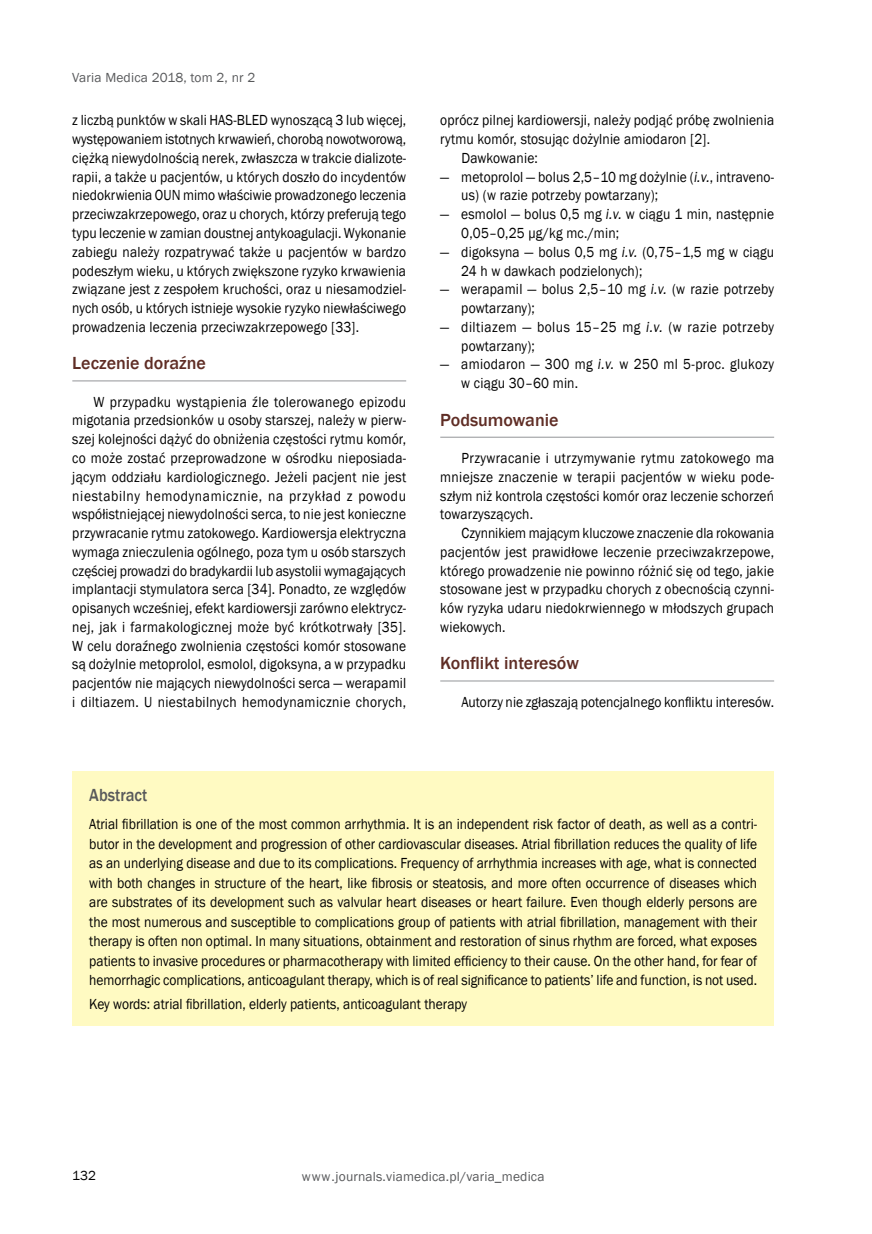
<style>
.page{position:relative;width:872px;height:1234px;background:#fff}
.page>*{position:absolute;margin:0;border:0;box-sizing:border-box;transform-origin:0 0}
.t1{font:500 18px "Franklin Gothic";color:#5f2d25}
.t2{font:500 18px "Franklin Gothic";color:#58595b;scale:.9 1}
.t3{font:15px/18.8px "Franklin Gothic";letter-spacing:.01em;color:#000;text-align:justify;scale:.9 1}
.t4{font:15px/18.8px "Franklin Gothic";letter-spacing:.035em;color:#000;scale:.9 1}
.t5{font:13.5px "Franklin Gothic";letter-spacing:.01em;color:#58595b}
.t6{font:13.5px "Franklin Gothic";color:#000}
.s1{font-style:italic}
</style>
<div class="page">
<hr style="left:72px;top:380px;width:334px;height:1px;background:#939598">
<hr style="left:440px;top:437px;width:334px;height:1px;background:#939598">
<hr style="left:440px;top:680px;width:334px;height:1px;background:#939598">
<div style="left:72px;top:771px;width:702px;height:254px;background:#fffac2"></div>
<p class="t5" style="left:72px;top:69px;width:184px">Varia Medica 2018, tom 2, nr 2</p>
<p class="t3" style="left:72px;top:111px;width:372px">z liczbą punktów w skali HAS-BLED wynoszącą 3 lub więcej, występowaniem istotnych krwawień, chorobą nowotworową, ciężką niewydolnością nerek, zwłaszcza w trakcie dializote&shy;rapii, a także u pacjentów, u których doszło do incydentów niedokrwienia OUN mimo właściwie prowadzonego leczenia przeciwzakrzepowego, oraz u chorych, którzy preferują tego typu leczenie w zamian doustnej antykoagulacji. Wykonanie zabiegu należy rozpatrywać także u pacjentów w bardzo podeszłym wieku, u których zwiększone ryzyko krwawienia związane jest z zespołem kruchości, oraz u niesamodziel&shy;nych osób, u których istnieje wysokie ryzyko niewłaściwego prowadzenia leczenia przeciwzakrzepowego [33].</p>
<p class="t1" style="left:72px;top:352px;width:135px">Leczenie doraźne</p>
<p class="t3" style="left:72px;top:392px;width:372px;text-indent:21px">W przypadku wystąpienia źle tolerowanego epizodu migotania przedsionków u osoby starszej, należy w pierw&shy;szej kolejności dążyć do obniżenia częstości rytmu komór, co może zostać przeprowadzone w ośrodku nieposiada&shy;jącym oddziału kardiologicznego. Jeżeli pacjent nie jest niestabilny hemodynamicznie, na przykład z powodu współistniejącej niewydolności serca, to nie jest konieczne przywracanie rytmu zatokowego. Kardiowersja elektryczna wymaga znieczulenia ogólnego, poza tym u osób starszych częściej prowadzi do bradykardii lub asystolii wymagających implantacji stymulatora serca [34]. Ponadto, ze względów opisanych wcześniej, efekt kardiowersji zarówno elektrycz&shy;nej, jak i farmakologicznej może być krótkotrwały [35].<br>W celu doraźnego zwolnienia częstości komór stosowane są dożylnie metoprolol, esmolol, digoksyna, a w przypadku pacjentów nie mających niewydolności serca — werapamil i diltiazem. U niestabilnych hemodynamicznie chorych,</p>
<p class="t3" style="left:440px;top:111px;width:372px">oprócz pilnej kardiowersji, należy podjąć próbę zwolnienia</p>
<p class="t3" style="left:440px;top:130px;width:301px">rytmu komór, stosując dożylnie amiodaron [2].</p>
<p class="t3" style="left:461px;top:149px;width:86px">Dawkowanie:</p>
<p class="t3" style="left:461px;top:168px;width:349px;text-indent:-21px">— metoprolol — bolus 2,5–10 mg dożylnie (<span class="s1">i.v.</span>, intraveno&shy;us) (w razie potrzeby powtarzany);</p>
<p class="t3" style="left:461px;top:205px;width:349px;text-indent:-21px">— esmolol — bolus 0,5 mg <span class="s1">i.v.</span> w ciągu 1 min, następnie<br>0,05–0,25 µg/kg mc./min;</p>
<p class="t3" style="left:461px;top:243px;width:349px;text-indent:-21px">— digoksyna — bolus 0,5 mg <span class="s1">i.v.</span> (0,75–1,5 mg w ciągu<br>24 h w dawkach podzielonych);</p>
<p class="t3" style="left:461px;top:280px;width:349px;text-indent:-21px">— werapamil — bolus 2,5–10 mg <span class="s1">i.v.</span> (w razie potrzeby powtarzany);</p>
<p class="t4" style="left:461px;top:318px;width:349px;text-indent:-21px">— diltiazem — bolus 15–25 mg <span class="s1">i.v.</span> (w razie potrzeby powtarzany);</p>
<p class="t3" style="left:461px;top:355px;width:349px;text-indent:-21px">— amiodaron — 300 mg <span class="s1">i.v.</span> w 250 ml 5-proc. glukozy w ciągu 30–60 min.</p>
<p class="t1" style="left:440px;top:408px;width:120px">Podsumowanie</p>
<p class="t3" style="left:440px;top:449px;width:372px;text-indent:21px">Przywracanie i utrzymywanie rytmu zatokowego ma mniejsze znaczenie w terapii pacjentów w wieku pode&shy;szłym niż kontrola częstości komór oraz leczenie schorzeń towarzyszących.</p>
<p class="t3" style="left:440px;top:524px;width:372px;text-indent:21px">Czynnikiem mającym kluczowe znaczenie dla rokowania pacjentów jest prawidłowe leczenie przeciwzakrzepowe, którego prowadzenie nie powinno różnić się od tego, jakie stosowane jest w przypadku chorych z obecnością czynni&shy;ków ryzyka udaru niedokrwiennego w młodszych grupach wiekowych.</p>
<p class="t1" style="left:440px;top:652px;width:140px">Konflikt interesów</p>
<p class="t3" style="left:461px;top:692px;width:349px">Autorzy nie zgłaszają potencjalnego konfliktu interesów.</p>
<p class="t2" style="left:89px;top:784px;width:66px">Abstract</p>
<p class="t3" style="left:89px;top:814px;width:743px;line-height:19.5px">Atrial fibrillation is one of the most common arrhythmia. It is an independent risk factor of death, as well as a contri&shy;butor in the development and progression of other cardiovascular diseases. Atrial fibrillation reduces the quality of life as an underlying disease and due to its complications. Frequency of arrhythmia increases with age, what is connected with both changes in structure of the heart, like fibrosis or steatosis, and more often occurrence of diseases which are substrates of its development such as valvular heart diseases or heart failure. Even though elderly persons are the most numerous and susceptible to complications group of patients with atrial fibrillation, management with their therapy is often non optimal. In many situations, obtainment and restoration of sinus rhythm are forced, what exposes patients to invasive procedures or pharmacotherapy with limited efficiency to their cause. On the other hand, for fear of hemorrhagic complications, anticoagulant therapy, which is of real significance to patients’ life and function, is not used.</p>
<p class="t3" style="left:89px;top:994px;width:421px">Key words: atrial fibrillation, elderly patients, anticoagulant therapy</p>
<p class="t6" style="left:72px;top:1166px;width:25px">132</p>
<p class="t5" style="left:302px;top:1168px;width:244px">www.journals.viamedica.pl/varia_medica</p>
</div>
